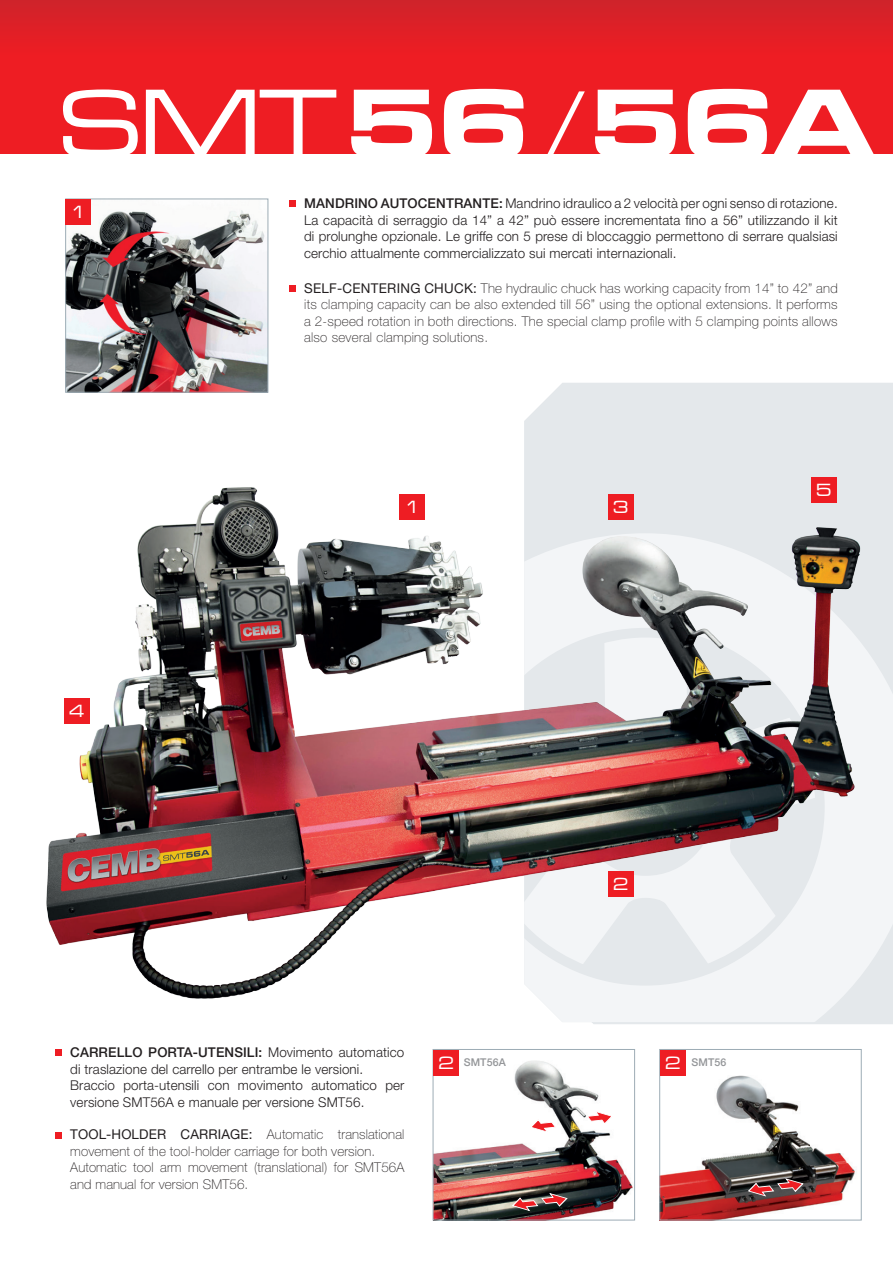
<style>
.page{position:relative;width:893px;height:1263px;background:#fff}
.page>*{position:absolute;margin:0;border:0;box-sizing:border-box;transform-origin:0 0}
.t1{font:101.25px "Microgramma D Bold Exte";color:#fff}
.t2{font:18.6px "Microgramma D Medi Exte";color:#fff}
.t3{font:18.3px "Microgramma D Medi Exte";color:#fff}
.t4{font:300 13.5px/16.5px "Helvetica Neue LT Std";letter-spacing:.01em;color:#231f20}
.t5{font:100 13.5px/16.5px "Helvetica Neue LT Std";letter-spacing:.01em;color:#231f20}
.t6{font:500 10.65px "Helvetica Neue LT Std";letter-spacing:.01em;color:#939598}
.s1{font-family:"Microgramma D Medi Exte"}
.s2{font-family:"Microgramma D Medi Exte";font-size:84.15px}
.s3{font-weight:500}
.s4{font-weight:400}
.s5{font-family:"Microgramma D Medi Exte";font-weight:400;font-size:18.6px;color:#fff}
</style>
<div class="page">
<div style="left:524px;top:383px;width:369px;height:80px;background:#e4e8eb"></div>
<svg style="left:551px;top:1010px;width:342px;height:12px;fill:#f3f5f7"></svg>
<div style="left:0;top:0;width:893px;height:153px;background:linear-gradient(to bottom,#dc2027,#f51c21)"></div>
<img style="left:435px;top:1060px;width:198px;height:158px">
<div style="left:433px;top:1049px;width:202px;height:171px;border:1px solid #9dacb5"></div>
<img style="left:67px;top:210px;width:199px;height:181px">
<div style="left:65px;top:199px;width:203px;height:194px;border:1px solid #9dacb5"></div>
<div style="left:66px;top:199px;width:25px;height:25px;background:#ee1d23"></div>
<div style="left:433px;top:1050px;width:26px;height:26px;background:#ee1d23"></div>
<img style="left:46px;top:463px;width:847px;height:547px">
<div style="left:608px;top:871px;width:25px;height:25px;background:#ee1d23"></div>
<div style="left:55px;top:1049px;width:7px;height:7px;background:#ee1d23"></div>
<div style="left:55px;top:1133px;width:7px;height:6px;background:#ee1d23"></div>
<div style="left:289px;top:285px;width:7px;height:6px;background:#ee1d23"></div>
<div style="left:289px;top:200px;width:7px;height:7px;background:#ee1d23"></div>
<img style="left:661px;top:1075px;width:194px;height:143px">
<div style="left:659px;top:1049px;width:203px;height:171px;border:1px solid #9dacb5"></div>
<div style="left:660px;top:1050px;width:26px;height:26px;background:#ee1d23"></div>
<svg style="left:526px;top:1117px;width:32px;height:18px"></svg>
<svg style="left:744px;top:1176px;width:63px;height:23px"></svg>
<svg style="left:584px;top:1108px;width:33px;height:18px"></svg>
<svg style="left:508px;top:1191px;width:63px;height:22px"></svg>
<h1 class="t1" style="left:60px;top:55px;width:815px"><span class="s1">SMT</span> 56<span class="s2">/</span>56A</h1>
<h3 class="t3" style="left:71px;top:200px;width:17px">1</h3>
<h3 class="t3" style="left:69px;top:700px;width:17px">4</h3>
<p class="t4" style="left:304px;top:195px;width:535px;text-align:justify"><span class="s3">MANDRINO AUTOCENTRANTE:</span> Mandrino idraulico a 2 velocità per ogni senso di rotazione.<br>La capacità di serraggio da 14” a 42” può essere incrementata fino a 56” utilizzando il kit di prolunghe opzionale. Le griffe con 5 prese di bloccaggio permettono di serrare qualsiasi cerchio attualmente commercializzato sui mercati internazionali.</p>
<p class="t5" style="left:304px;top:280px;width:535px;text-align:justify"><span class="s4">SELF-CENTERING CHUCK:</span> The hydraulic chuck has working capacity from 14” to 42” and its clamping capacity can be also extended till 56” using the optional extensions. It performs a 2-speed rotation in both directions. The special clamp profile with 5 clamping points allows also several clamping solutions.</p>
<h3 class="t3" style="left:405px;top:495px;width:17px">1</h3>
<h3 class="t3" style="left:613px;top:495px;width:17px">3</h3>
<h3 class="t3" style="left:613px;top:872px;width:17px">2</h3>
<h3 class="t3" style="left:816px;top:478px;width:17px">5</h3>
<p class="t4" style="left:70px;top:1044px;width:336px"><span class="s3">CARRELLO PORTA-UTENSILI:</span> Movimento automatico di traslazione del carrello per entrambe le versioni.<br>Braccio porta-utensili con movimento automatico per versione SMT56A e manuale per versione SMT56.</p>
<p class="t5" style="left:70px;top:1126px;width:336px"><span class="s4">TOOL-HOLDER CARRIAGE:</span> Automatic translational movement of the tool-holder carriage for both version.<br>Automatic tool arm movement (translational) for SMT56A and manual for version SMT56.</p>
<h2 class="t2" style="left:439px;top:1051px;width:17px">2</h2>
<p class="t6" style="left:464px;top:1056px;width:43px">SMT56A</p>
<p class="t6" style="left:665px;top:1056px;width:63px"><span class="s5">2</span> SMT56</p>
</div>
